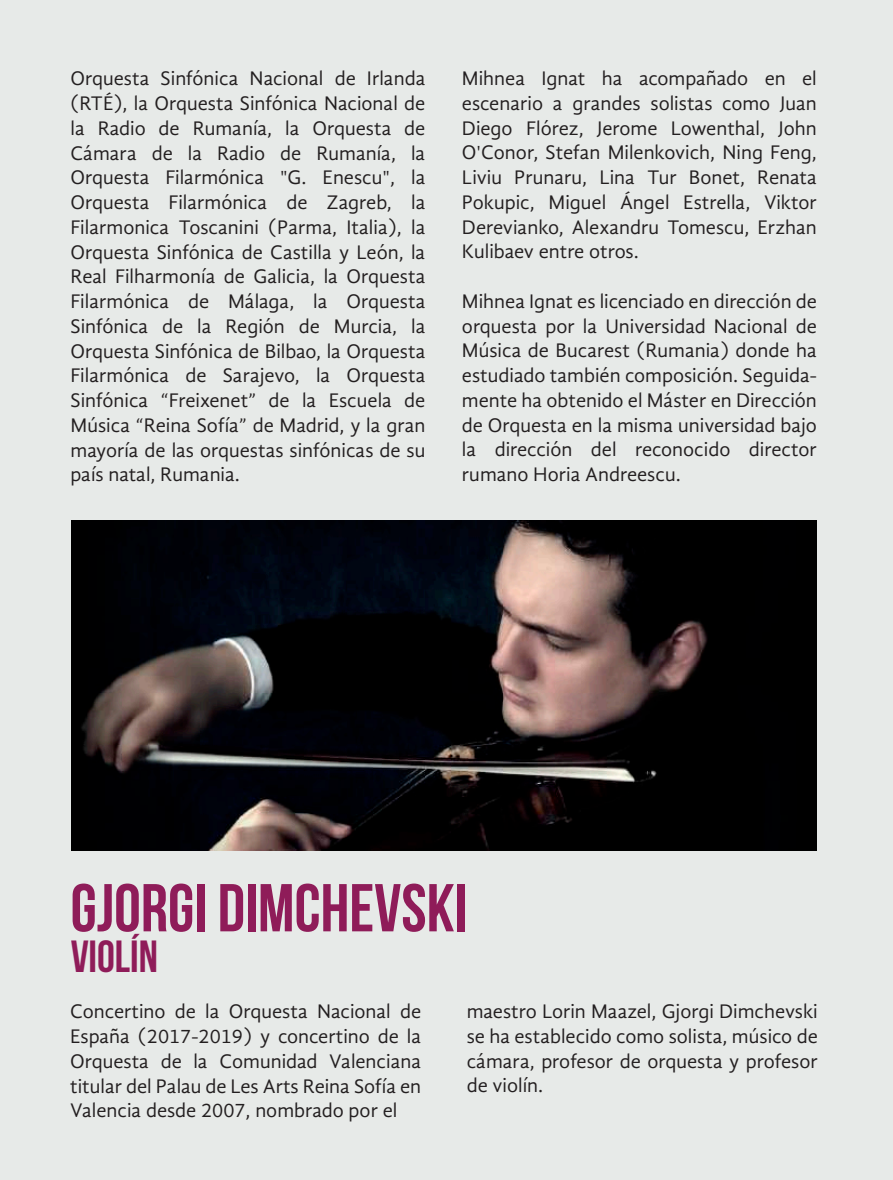
<style>
.page{position:relative;width:893px;height:1180px;background:#e7eae8}
.page>*{position:absolute;margin:0;border:0;box-sizing:border-box;transform-origin:0 0}
.t1{font:700 67.5px "Bebas Neue";color:#9e1f62}
.t2{font:700 45px "Bebas Neue";color:#9e1f62}
.t3{font:20.25px/24.8px "Gandhi Sans";color:#231f20;text-align:justify}
</style>
<div class="page">
<img style="left:71px;top:521px;width:746px;height:330px">
<p class="t3" style="left:71px;top:66px;width:356px">Orquesta Sinfónica Nacional de Irlanda (RTÉ), la Orquesta Sinfónica Nacional de la Radio de Rumanía, la Orquesta de Cámara de la Radio de Rumanía, la Orquesta Filarmónica "G. Enescu", la Orquesta Filarmónica de Zagreb, la Filarmonica Toscanini (Parma, Italia), la Orquesta Sinfónica de Castilla y León, la Real Filharmonía de Galicia, la Orquesta Filarmónica de Málaga, la Orquesta Sinfónica de la Región de Murcia, la Orquesta Sinfónica de Bilbao, la Orquesta Filarmónica de Sarajevo, la Orquesta Sinfónica “Freixenet” de la Escuela de Música “Reina Sofía” de Madrid, y la gran mayoría de las orquestas sinfónicas de su país natal, Rumania.</p>
<p class="t3" style="left:462px;top:66px;width:356px">Mihnea Ignat ha acompañado en el escenario a grandes solistas como Juan Diego Flórez, Jerome Lowenthal, John O'Conor, Stefan Milenkovich, Ning Feng, Liviu Prunaru, Lina Tur Bonet, Renata Pokupic, Miguel Ángel Estrella, Viktor Derevianko, Alexandru Tomescu, Erzhan Kulibaev entre otros.</p>
<p class="t3" style="left:462px;top:289px;width:356px">Mihnea Ignat es licenciado en dirección de orquesta por la Universidad Nacional de Música de Bucarest (Rumania) donde ha estudiado también composición. Seguida&shy;mente ha obtenido el Máster en Dirección de Orquesta en la misma universidad bajo la dirección del reconocido director rumano Horia Andreescu.</p>
<h1 class="t1" style="left:71px;top:871px;width:398px">GJORGI DIMCHEVSKI</h1>
<h2 class="t2" style="left:71px;top:932px;width:89px">VIOLÍN</h2>
<p class="t3" style="left:70px;top:999px;width:353px">Concertino de la Orquesta Nacional de España (2017-2019) y concertino de la Orquesta de la Comunidad Valenciana titular del Palau de Les Arts Reina Sofía en Valencia desde 2007, nombrado por el</p>
<p class="t3" style="left:467px;top:999px;width:353px">maestro Lorin Maazel, Gjorgi Dimchevski se ha establecido como solista, músico de cámara, profesor de orquesta y profesor de violín.</p>
</div>
